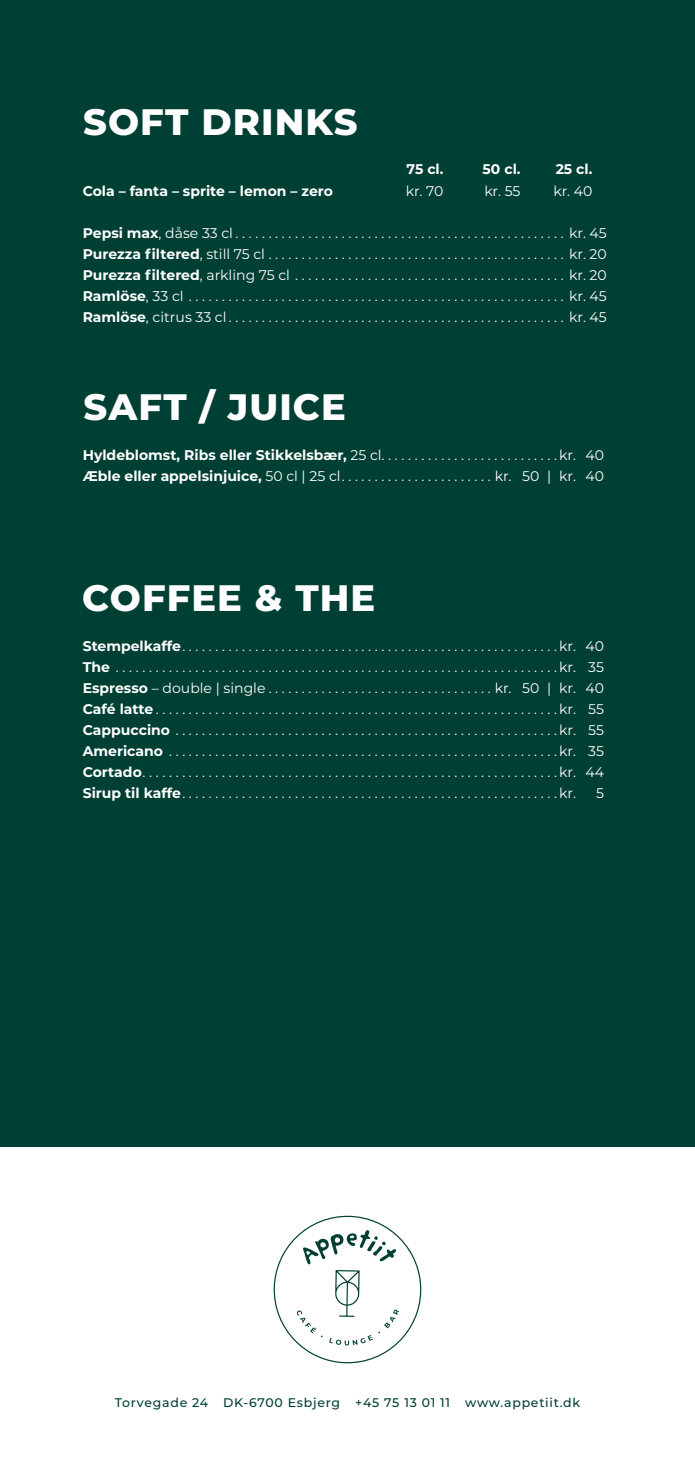
<style>
.page{position:relative;width:695px;height:1474px;background:#fff}
.page>*{position:absolute;margin:0;border:0;box-sizing:border-box;transform-origin:0 0}
.Overskrift_2{font:800 36.75px "Montserrat";letter-spacing:.03em;color:#fff}
.DK____Brødtekst{font:14px "Montserrat";letter-spacing:-.005em;color:#fff}
.DK____Brødtekst-2{font:700 14px "Montserrat";color:#fff}
.t1{font:500 12.42px "Montserrat";letter-spacing:.06em;color:#003f34}
.s1{font-weight:700}
</style>
<div class="page">
<svg style="left:273px;top:1215px;width:149px;height:148px"></svg>
<div style="left:0;top:0;width:694px;height:1146px;background:#003f34"></div>
<p class="Overskrift_2" style="left:83px;top:95px;width:276px">SOFT DRINKS</p>
<p class="DK____Brødtekst-2" style="left:406px;top:158px;width:38px">75 cl.</p>
<p class="DK____Brødtekst-2" style="left:482px;top:158px;width:39px">50 cl.</p>
<p class="DK____Brødtekst-2" style="left:555px;top:158px;width:38px">25 cl.</p>
<p class="DK____Brødtekst-2" style="left:83px;top:181px;width:252px">Cola – fanta – sprite – lemon – zero</p>
<p class="DK____Brødtekst" style="left:406px;top:182px;width:39px">kr. 70</p>
<p class="DK____Brødtekst" style="left:484px;top:182px;width:38px">kr. 55</p>
<p class="DK____Brødtekst" style="left:553px;top:182px;width:40px">kr. 40</p>
<p class="DK____Brødtekst" style="left:83px;top:223px;width:525px"><span class="s1">Pepsi max</span>, dåse 33 cl . . . . . . . . . . . . . . . . . . . . . . . . . . . . . . . . . . . . . . . . . . . . . . . . . . kr. 45</p>
<p class="DK____Brødtekst" style="left:83px;top:244px;width:525px"><span class="s1">Purezza filtered</span>, still 75 cl . . . . . . . . . . . . . . . . . . . . . . . . . . . . . . . . . . . . . . . . . . . . . kr. 20</p>
<p class="DK____Brødtekst" style="left:83px;top:265px;width:525px"><span class="s1">Purezza filtered</span>, arkling 75 cl . . . . . . . . . . . . . . . . . . . . . . . . . . . . . . . . . . . . . . . . . kr. 20</p>
<p class="DK____Brødtekst" style="left:83px;top:286px;width:525px"><span class="s1">Ramlöse</span>, 33 cl . . . . . . . . . . . . . . . . . . . . . . . . . . . . . . . . . . . . . . . . . . . . . . . . . . . . . . . . . kr. 45</p>
<p class="DK____Brødtekst" style="left:83px;top:307px;width:525px"><span class="s1">Ramlöse</span>, citrus 33 cl . . . . . . . . . . . . . . . . . . . . . . . . . . . . . . . . . . . . . . . . . . . . . . . . . . . kr. 45</p>
<p class="Overskrift_2" style="left:84px;top:380px;width:264px">SAFT / JUICE</p>
<p class="DK____Brødtekst" style="left:83px;top:445px;width:522px"><span class="s1">Hyldeblomst, Ribs eller Stikkelsbær,</span> 25 cl. . . . . . . . . . . . . . . . . .. . . . . . . . . . kr. 40</p>
<p class="DK____Brødtekst" style="left:83px;top:466px;width:522px"><span class="s1">Æble eller appelsinjuice,</span> 50 cl | 25 cl . . . . . . . . . . . . . . . . . . . . . . . kr. 50 | kr. 40</p>
<p class="Overskrift_2" style="left:82px;top:571px;width:295px">COFFEE &amp; THE</p>
<p class="DK____Brødtekst" style="left:83px;top:636px;width:522px"><span class="s1">Stempelkaffe</span> . . . . . . . . . . . . . . . . . . . . . . . . . . . . . . . . . . . . . . . . . . . . . . . . . . . . . . . . . kr. 40</p>
<p class="DK____Brødtekst" style="left:83px;top:657px;width:522px"><span class="s1">The</span> . . . . . . . . . . . . . . . . . . . . . . . . . . . . . . . . . . . . . . . . . . . . . . . . . . . . . . . . . . . . . . . . . . . kr. 35</p>
<p class="DK____Brødtekst" style="left:83px;top:678px;width:522px"><span class="s1">Espresso</span> – double | single . . . . . . . . . . . . . . . . . . . . . . . . . . . . . . . . . . kr. 50 | kr. 40</p>
<p class="DK____Brødtekst" style="left:83px;top:699px;width:522px"><span class="s1">Café latte</span> . . . . . . . . . . . . . . . . . . . . . . . . . . . . . . . . . . . . . . . . . . . . . . . . . . . . . . . . . . . . . kr. 55</p>
<p class="DK____Brødtekst" style="left:83px;top:720px;width:522px"><span class="s1">Cappuccino</span> . . . . . . . . . . . . . . . . . . . . . . . . . . . . . . . . . . . . . . . . . . . . . . . . . . . . . . . . . . kr. 55</p>
<p class="DK____Brødtekst" style="left:83px;top:741px;width:522px"><span class="s1">Americano</span> . . . . . . . . . . . . . . . . . . . . . . . . . . . . . . . . . . . . . . . . . . . . . . . . . . . . . . . . . . . kr. 35</p>
<p class="DK____Brødtekst" style="left:83px;top:762px;width:522px"><span class="s1">Cortado</span> . . . . . . . . . . . . . . . . . . . . . . . . . . . . . . . . . . . . . . . . . . . . . . . . . . . . . . . . . . . . . . . kr. 44</p>
<p class="DK____Brødtekst" style="left:83px;top:783px;width:493px"><span class="s1">Sirup til kaffe</span> . . . . . . . . . . . . . . . . . . . . . . . . . . . . . . . . . . . . . . . . . . . . . . . . . . . . . . . . . kr.</p>
<p class="DK____Brødtekst" style="left:596px;top:783px;width:9px">5</p>
<p class="t1" style="left:115px;top:1393px;width:467px">Torvegade 24 DK-6700 Esbjerg +45 75 13 01 11 www.appetiit.dk</p>
</div>
